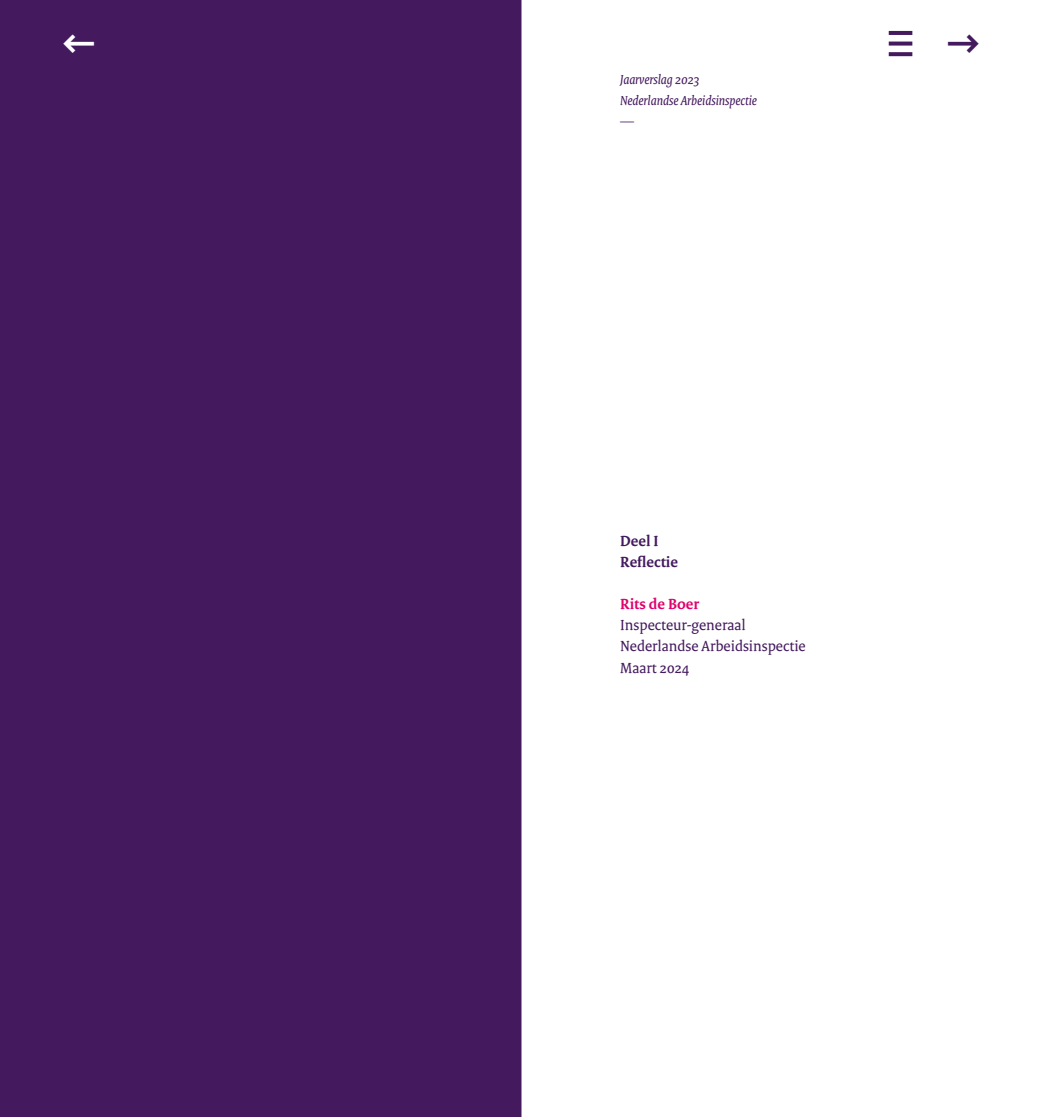
<style>
.page{position:relative;width:1042px;height:1117px;background:#fff}
.page>*{position:absolute;margin:0;border:0;box-sizing:border-box;transform-origin:0 0}
.t1{font:italic 59.85px "Rijksoverheid Sans Text";color:#44195e}
.t2{font:700 38.5px "Rijksoverheid Sans Text";color:#fff}
.p_lopende_essay{font:15.75px/21px "Rijksoverheid Serif";color:#44195e}
.p_lopende_essay-2{font:700 15.75px "Rijksoverheid Serif";color:#44195e}
.p_List_Paragraph_essay{font:700 15.75px "Rijksoverheid Serif";color:#e0006d}
.t3{font:italic 14px/21px "Rijksoverheid Serif";color:#44195e}
.s1{font-weight:700;font-style:normal;font-size:38.5px}
</style>
<div class="page">
<div style="left:0;top:0;width:521px;height:1116px;background:#44195e"></div>
<h2 class="t2" style="left:62px;top:22px;width:35px">←</h2>
<h1 class="t1" style="left:885px;top:8px;width:96px">≡ <span class="s1">→</span></h1>
<p class="t3" style="left:620px;top:69px;width:138px">Jaarverslag 2023<br>Nederlandse Arbeidsinspectie —</p>
<p class="p_lopende_essay-2" style="left:620px;top:531px;width:40px">Deel I</p>
<p class="p_lopende_essay-2" style="left:620px;top:552px;width:59px">Reflectie</p>
<p class="p_List_Paragraph_essay" style="left:620px;top:594px;width:80px">Rits de Boer</p>
<p class="p_lopende_essay" style="left:620px;top:614px;width:127px">Inspecteur-generaal</p>
<p class="p_lopende_essay" style="left:620px;top:635px;width:187px">Nederlandse Arbeidsinspectie<br>Maart 2024</p>
</div>
